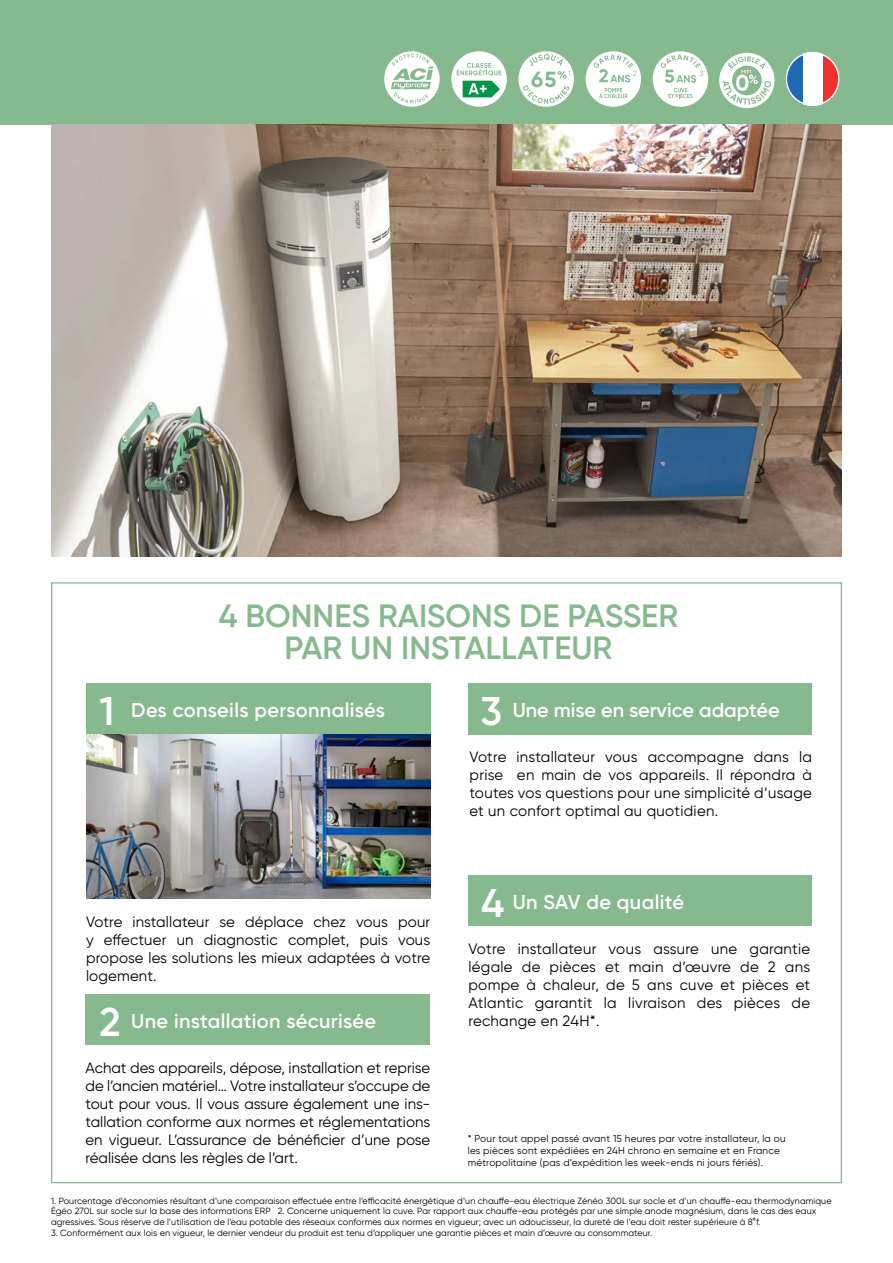
<style>
.page{position:relative;width:893px;height:1263px;background:#fff}
.page>*{position:absolute;margin:0;border:0;box-sizing:border-box;transform-origin:0 0}
.t1{font:600 40.05px "Gilroy";color:#fff}
.t2{font:600 32.25px/31.7px "Gilroy";color:#87b98e}
.t3{font:700 21.9px "Gilroy";color:#87b98e}
.t4{font:600 19.95px "Gilroy";letter-spacing:.02em;color:#fff}
.t5{font:15px/18px "Gilroy";letter-spacing:.01em;color:#000;text-align:justify}
.t6{font:10.05px/12px "Gilroy";letter-spacing:.02em;color:#000}
.t7{font:9px/10.8px "Gilroy";letter-spacing:.01em;color:#000}
.t8{font:7.5px "Gilroy";color:#87b98e}
.s1{font-size:40.05px}
</style>
<div class="page">
<div style="left:0;top:0;width:893px;height:124px;background:#87b98e"></div>
<img style="left:51px;top:124px;width:791px;height:432px">
<svg style="left:823px;top:54px;width:15px;height:50px"></svg>
<div style="left:802px;top:52px;width:21px;height:54px;background:#fff"></div>
<svg style="left:786px;top:54px;width:16px;height:50px"></svg>
<div style="left:786px;top:52px;width:54px;height:54px;border:2px solid #fff;border-radius:50%"></div>
<div style="left:85px;top:994px;width:345px;height:51px;background:#87b98e"></div>
<div style="left:86px;top:683px;width:344px;height:51px;background:#87b98e"></div>
<div style="left:468px;top:683px;width:344px;height:51px;background:#87b98e"></div>
<div style="left:468px;top:875px;width:344px;height:51px;background:#87b98e"></div>
<img style="left:86px;top:734px;width:344px;height:164px">
<svg style="left:384px;top:51px;width:56px;height:56px"></svg>
<svg style="left:391px;top:54px;width:42px;height:49px"></svg>
<div style="left:451px;top:51px;width:56px;height:56px;background:#fff;border-radius:50%"></div>
<svg style="left:457px;top:63px;width:44px;height:34px"></svg>
<svg style="left:518px;top:51px;width:56px;height:56px"></svg>
<svg style="left:523px;top:54px;width:46px;height:50px;background:#e9f2ea"></svg>
<div style="left:586px;top:51px;width:55px;height:56px;background:#fff;border-radius:50%"></div>
<svg style="left:594px;top:55px;width:40px;height:27px"></svg>
<svg style="left:599px;top:88px;width:28px;height:10px"></svg>
<div style="left:653px;top:51px;width:55px;height:56px;background:#fff;border-radius:50%"></div>
<svg style="left:661px;top:55px;width:40px;height:43px"></svg>
<div style="left:719px;top:53px;width:55px;height:55px;background:#fff;border-radius:50%"></div>
<svg style="left:722px;top:56px;width:49px;height:49px"></svg>
<h3 class="t3" style="left:531px;top:66px;width:27px">65</h3>
<p class="t8" style="left:568px;top:69px;width:4px">1</p>
<p class="t8" style="left:633px;top:69px;width:5px">2</p>
<p class="t8" style="left:700px;top:69px;width:5px">3</p>
<h2 class="t2" style="left:285px;top:600px;width:392px;text-indent:-66px">4 BONNES RAISONS DE PASSER<br>PAR UNINSTA</h2>
<h2 class="t2" style="left:486px;top:631px;width:125px">LLATEUR</h2>
<h1 class="t1" style="left:99px;top:686px;width:16px">1</h1>
<h3 class="t4" style="left:513px;top:697px;width:268px">Une mise en service adaptée</h3>
<p class="t5" style="left:469px;top:748px;width:344px">Votre installateur vous accompagne dans la prise en main de vos appareils. Il répondra à toutes vos questions pour une simplicité d’usage et un confort optimal au quotidien.</p>
<h1 class="t1" style="left:480px;top:686px;width:23px">3</h1>
<h3 class="t4" style="left:131px;top:697px;width:255px">Des conseils personnalisés</h3>
<p class="t5" style="left:86px;top:912px;width:346px">Votre installateur se déplace chez vous pour y effectuer un diagnostic complet, puis vous propose les solutions les mieux adaptées à votre logement.</p>
<h3 class="t4" style="left:99px;top:1008px;width:278px"><span class="s1">2</span> Une installation sécurisée</h3>
<h3 class="t4" style="left:481px;top:889px;width:67px"><span class="s1">4</span> Un SAV</h3>
<h3 class="t4" style="left:586px;top:889px;width:99px">de qualité</h3>
<p class="t5" style="left:468px;top:940px;width:343px">Votre installateur vous assure une garantie légale de pièces et main d’œuvre de 2 ans pompe à chaleur, de 5 ans cuve et pièces et Atlantic garantit la livraison des pièces de rechange en 24H*.</p>
<p class="t5" style="left:85px;top:1058px;width:346px">Achat des appareils, dépose, installation et reprise de l’ancien matériel… Votre installateur s’occupe de tout pour vous. Il vous assure également une ins&shy;tallation conforme aux normes et réglementations en vigueur. L’assurance de bénéficier d’une pose réalisée dans les règles de l’art.</p>
<p class="t6" style="left:468px;top:1132px;width:319px">* Pour tout appel passé avant 15 heures par votre installateur, la ou les pièces sont expédiées en 24H chrono en semaine et en France métropolitaine (pas d’expédition les week-ends ni jours fériés).</p>
<p class="t7" style="left:51px;top:1195px;width:782px">1. Pourcentage d’économies résultant d’une comparaison effectuée entre l’efficacité énergétique d’un chauffe-eau électrique Zénéo 300L sur socle et d’un chauffe-eau thermodynamique<br>Égéo 270L sur socle sur la base des informations ERP 2. Concerne uniquement la cuve. Par rapport aux chauffe-eau protégés par une simple anode magnésium, dans le cas des eaux agressives. Sous réserve de l’utilisation de l’eau potable des réseaux conformes aux normes en vigueur; avec un adoucisseur, la dureté de l’eau doit rester supérieure à 8°f.</p>
<p class="t7" style="left:51px;top:1227px;width:603px">3. Conformément aux lois en vigueur, le dernier vendeur du produit est tenu d’appliquer une garantie pièces et main d’œuvre au consommateur.</p>
</div>
